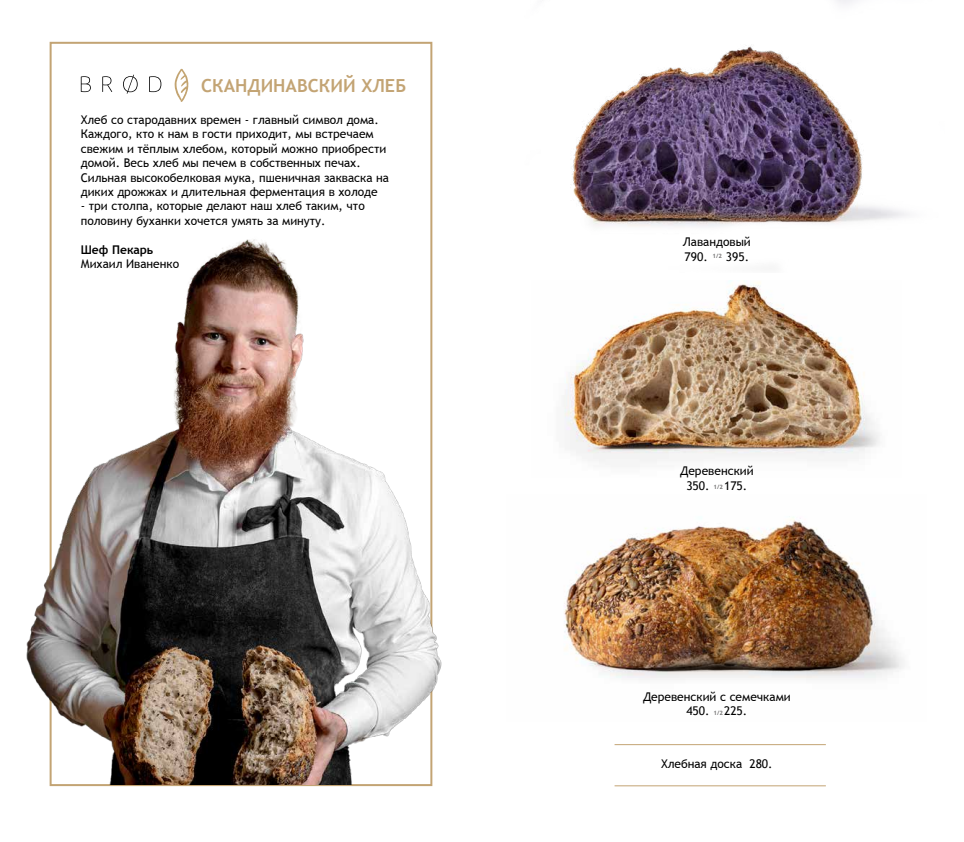
<style>
.page{position:relative;width:964px;height:842px;background:#fff}
.page>*{position:absolute;margin:0;border:0;box-sizing:border-box;transform-origin:0 0}
.t1{font:700 18px "Trebuchet MS";color:#c3a474}
.t2{font:12px/14.4px "Trebuchet MS";color:#000}
.t3{font:700 12px "Trebuchet MS";color:#000}
.t4{font:700 6px "Trebuchet MS";color:#706f6f}
</style>
<div class="page">
<img style="left:572px;top:0;width:336px;height:227px">
<img style="left:564px;top:281px;width:316px;height:181px">
<img style="left:564px;top:518px;width:340px;height:161px">
<hr style="left:614px;top:785px;width:212px;height:1px;background:#c3a474">
<hr style="left:614px;top:744px;width:212px;height:1px;background:#c3a474">
<svg style="left:175px;top:69px;width:13px;height:33px"></svg>
<svg style="left:81px;top:76px;width:10px;height:16px"></svg>
<svg style="left:102px;top:76px;width:10px;height:16px"></svg>
<svg style="left:123px;top:75px;width:15px;height:19px"></svg>
<svg style="left:149px;top:76px;width:12px;height:16px"></svg>
<img style="left:26px;top:154px;width:416px;height:630px">
<h1 class="t1" style="left:201px;top:74px;width:206px">СКАНДИНАВСКИЙ ХЛЕБ</h1>
<p class="t2" style="left:81px;top:113px;width:310px">Хлеб со стародавних времен - главный символ дома.<br>Каждого, кто к нам в гости приходит, мы встречаем свежим и тёплым хлебом, который можно приобрести домой. Весь хлеб мы печем в собственных печах.<br>Сильная высокобелковая мука, пшеничная закваска на диких дрожжах и длительная ферментация в холоде</p>
<p class="t2" style="left:81px;top:199px;width:285px">- три столпа, которые делают наш хлеб таким, что половину буханки хочется умять за минуту.</p>
<p class="t3" style="left:81px;top:242px;width:74px">Шеф Пекарь</p>
<p class="t2" style="left:81px;top:257px;width:100px">Михаил Иваненко</p>
<p class="t2" style="left:683px;top:235px;width:69px">Лавандовый<br>790.</p>
<p class="t2" style="left:726px;top:250px;width:25px">395.</p>
<p class="t4" style="left:712px;top:252px;width:11px">1/2</p>
<p class="t2" style="left:680px;top:464px;width:75px;text-align:center">Деревенский<br>350. 175.</p>
<p class="t4" style="left:713px;top:483px;width:11px">1/2</p>
<p class="t2" style="left:643px;top:689px;width:149px;text-align:center">Деревенский с семечками<br>450. 225.</p>
<p class="t4" style="left:713px;top:709px;width:11px">1/2</p>
<p class="t2" style="left:661px;top:757px;width:113px">Хлебная доска 280.</p>
</div>
